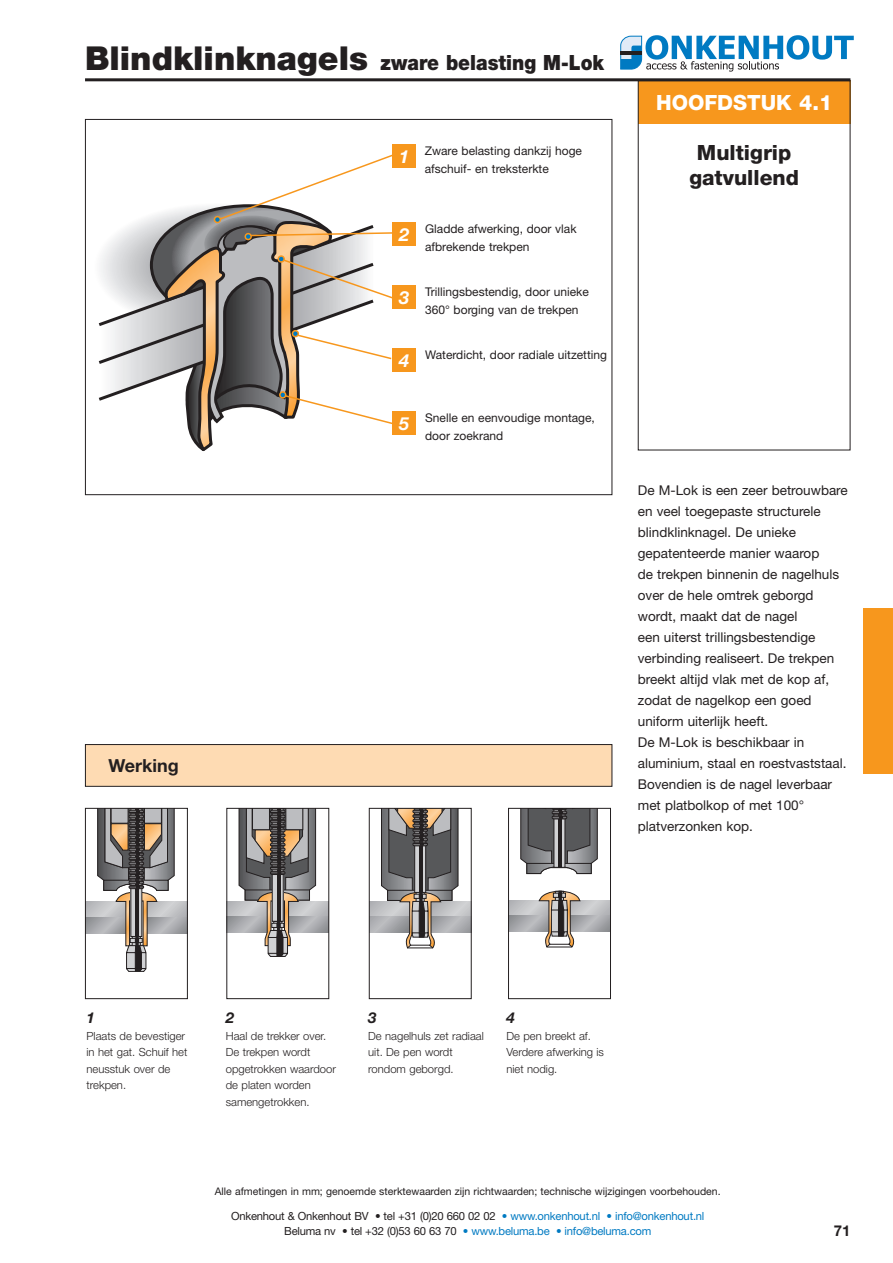
<style>
.page{position:relative;width:893px;height:1263px;background:#fff}
.page>*{position:absolute;margin:0;border:0;box-sizing:border-box;transform-origin:0 0}
._1__Headline{font:900 21px "Helvetica Neue";color:#231f20;scale:.9 1}
.paginakop{font:800 21px/25.2px "Helvetica Neue";color:#231f20;text-align:center}
.paginakop-2{font:800 21px "Helvetica Neue";color:#fff}
.t1{font:700 18px "Helvetica Neue";color:#231f20}
.t2{font:italic 700 18px "Helvetica Neue";color:#fff}
.t3{font:italic 700 15px "Helvetica Neue";color:#231f20}
.t4{font:700 15px "Helvetica Neue";color:#231f20}
.Body_text{font:13.5px/21px "Helvetica Neue";color:#231f20}
.tabblad_kadertekst{font:12px/18px "Helvetica Neue";color:#231f20}
.werking_tekst{font:300 11.25px/16.5px "Helvetica Neue";color:#231f20}
.t5{font:11.25px/15px "Helvetica Neue";letter-spacing:-.02em;color:#231f20;text-align:center}
.t6{font:10.5px "Helvetica Neue";color:#231f20}
.s1{font-size:33px}
.s2{color:#007ac2}
</style>
<div class="page">
<div style="left:638px;top:80px;width:212px;height:43px;background:#f7971d"></div>
<hr style="left:85px;top:78px;width:765px;height:3px;background:#231f20">
<svg style="left:620px;top:35px;width:234px;height:37px"></svg>
<hr style="left:620px;top:51px;width:22px;height:3px;background:#231f20">
<div style="left:638px;top:80px;width:212px;height:370px;border:1px solid #231f20"></div>
<div style="left:85px;top:744px;width:527px;height:42px;background:#fedbb3"></div>
<div style="left:85px;top:744px;width:527px;height:43px;border:1px solid #231f20"></div>
<svg style="left:87px;top:901px;width:99px;height:15px"></svg>
<svg style="left:87px;top:918px;width:99px;height:15px"></svg>
<svg style="left:97px;top:810px;width:78px;height:162px"></svg>
<div style="left:85px;top:808px;width:103px;height:191px;border:1px solid #231f20"></div>
<div style="left:227px;top:901px;width:102px;height:15px;background:#bebfc1"></div>
<svg style="left:228px;top:916px;width:99px;height:16px"></svg>
<svg style="left:239px;top:810px;width:77px;height:147px"></svg>
<div style="left:226px;top:808px;width:103px;height:191px;border:1px solid #231f20"></div>
<svg style="left:371px;top:902px;width:99px;height:15px"></svg>
<svg style="left:371px;top:917px;width:99px;height:15px"></svg>
<svg style="left:381px;top:810px;width:77px;height:139px;background:#8b8885"></svg>
<div style="left:369px;top:808px;width:103px;height:191px;border:1px solid #231f20"></div>
<svg style="left:510px;top:901px;width:99px;height:14px"></svg>
<svg style="left:510px;top:915px;width:99px;height:16px"></svg>
<svg style="left:520px;top:810px;width:78px;height:64px;background:#6f7072"></svg>
<svg style="left:539px;top:891px;width:42px;height:57px"></svg>
<div style="left:508px;top:808px;width:103px;height:191px;border:1px solid #231f20"></div>
<div style="left:392px;top:144px;width:24px;height:24px;background:#f7971d"></div>
<div style="left:392px;top:222px;width:24px;height:24px;background:#f7971d"></div>
<div style="left:392px;top:285px;width:24px;height:24px;background:#f7971d"></div>
<div style="left:392px;top:348px;width:24px;height:24px;background:#f7971d"></div>
<div style="left:392px;top:411px;width:24px;height:24px;background:#f7971d"></div>
<svg style="left:98px;top:154px;width:294px;height:298px"></svg>
<div style="left:278px;top:255px;width:7px;height:8px;border:2px solid #f7971d;border-radius:50%"></div>
<div style="left:863px;top:608px;width:30px;height:166px;background:#f7971d"></div>
<p class="_1__Headline" style="left:85px;top:50px;width:578px"><span class="s1">Blindklinknagels</span> zware belasting M-Lok</p>
<p class="t1" style="left:109px;top:755px;width:72px">Werking</p>
<p class="t2" style="left:399px;top:145px;width:12px">1</p>
<p class="tabblad_kadertekst" style="left:425px;top:141px;width:159px">Zware belasting dankzij hoge afschuif- en treksterkte</p>
<p class="t2" style="left:399px;top:223px;width:12px">2</p>
<p class="t2" style="left:399px;top:286px;width:12px">3</p>
<p class="t2" style="left:399px;top:349px;width:12px">4</p>
<p class="tabblad_kadertekst" style="left:425px;top:220px;width:153px">Gladde afwerking, door vlak afbrekende trekpen</p>
<p class="tabblad_kadertekst" style="left:425px;top:283px;width:165px">Trillingsbestendig, door unieke<br>360° borging van de trekpen</p>
<p class="tabblad_kadertekst" style="left:425px;top:346px;width:183px">Waterdicht, door radiale uitzetting</p>
<p class="t2" style="left:399px;top:412px;width:12px">5</p>
<p class="tabblad_kadertekst" style="left:425px;top:409px;width:171px">Snelle en eenvoudige montage, door zoekrand</p>
<p class="paginakop-2" style="left:656px;top:90px;width:178px">HOOFDSTUK 4.1</p>
<p class="paginakop" style="left:689px;top:140px;width:111px">Multigrip gatvullend</p>
<p class="Body_text" style="left:638px;top:480px;width:211px">De M-Lok is een zeer betrouwbare en veel toegepaste structurele blindklinknagel. De unieke gepatenteerde manier waarop<br>de trekpen binnenin de nagelhuls over de hele omtrek geborgd wordt, maakt dat de nagel<br>een uiterst trillingsbestendige verbinding realiseert. De trekpen breekt altijd vlak met de kop af, zodat de nagelkop een goed uniform uiterlijk heeft.</p>
<p class="Body_text" style="left:638px;top:732px;width:210px">De M-Lok is beschikbaar in aluminium, staal en roestvaststaal.<br>Bovendien is de nagel leverbaar met platbolkop of met 100° platverzonken kop.</p>
<p class="t3" style="left:87px;top:1009px;width:10px">1</p>
<p class="werking_tekst" style="left:87px;top:1027px;width:102px">Plaats de bevestiger in het gat. Schuif het neusstuk over de trekpen.</p>
<p class="t3" style="left:226px;top:1009px;width:10px">2</p>
<p class="werking_tekst" style="left:226px;top:1027px;width:112px">Haal de trekker over.<br>De trekpen wordt opgetrokken waardoor de platen worden samengetrokken.</p>
<p class="t3" style="left:368px;top:1009px;width:10px">3</p>
<p class="werking_tekst" style="left:368px;top:1027px;width:117px">De nagelhuls zet radiaal uit. De pen wordt rondom geborgd.</p>
<p class="t3" style="left:506px;top:1009px;width:10px">4</p>
<p class="werking_tekst" style="left:506px;top:1027px;width:99px">De pen breekt af.<br>Verdere afwerking is niet nodig.</p>
<p class="t6" style="left:215px;top:1185px;width:507px">Alle afmetingen in mm; genoemde sterktewaarden zijn richtwaarden; technische wijzigingen voorbehouden.</p>
<p class="t5" style="left:231px;top:1208px;width:475px">Onkenhout &amp; Onkenhout BV • tel +31 (0)20 660 02 02 <span class="s2">• www.onkenhout.nl • info@onkenhout.nl<br></span>Beluma nv • tel +32 (0)53 60 63 70 <span class="s2">• www.beluma.be • info@beluma.com</span></p>
<p class="t4" style="left:834px;top:1222px;width:18px">71</p>
</div>
